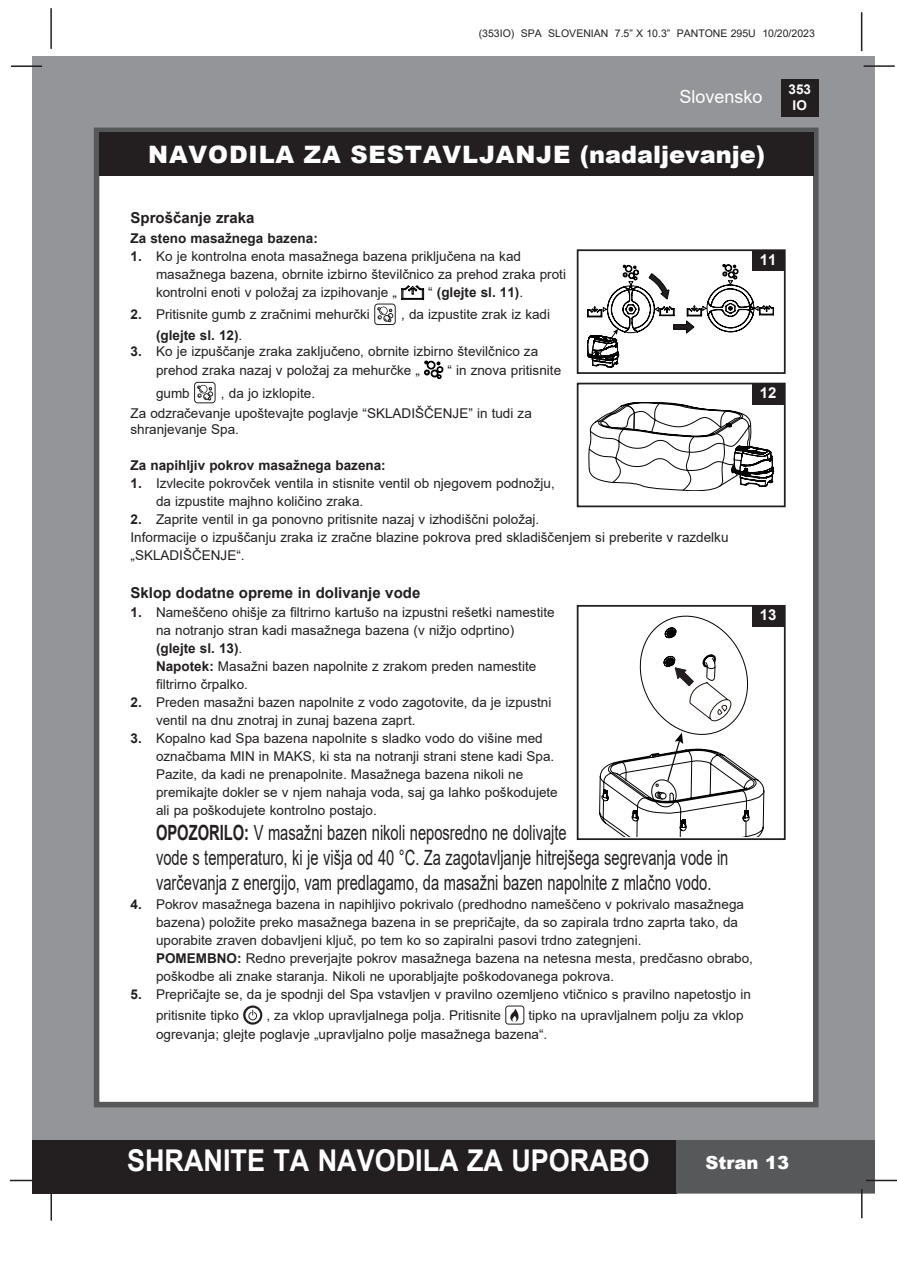
<style>
.page{position:relative;width:897px;height:1264px;background:#fff}
.page>*{position:absolute;margin:0;border:0;box-sizing:border-box;transform-origin:0 0}
.t1{font:700 30px "Arial";color:#fff;scale:.9 1}
.t2{font:900 24px "Arial";letter-spacing:.035em;color:#fff}
.t3{font:21px/25.2px "Arial";color:#231f20;scale:.7 1}
.t4{font:18px "Arial";color:#fff}
.t5{font:900 18px "Arial";color:#fff}
.t6{font:700 15px "Arial";color:#231f20}
.t7{font:700 15px "Arial";color:#fff}
.t8{font:13.5px/18px "Arial";color:#231f20}
.t9{font:700 13.5px "Arial";color:#231f20}
.t10{font:700 13.5px/16.2px "Arial";color:#fff;text-align:center}
.t11{font:10.5px "Arial";color:#231f20}
.s1{font-weight:700}
.s2{font-weight:400}
</style>
<div class="page">
<div style="left:33px;top:56px;width:842px;height:1137px;background:#939598"></div>
<div style="left:780px;top:79px;width:38px;height:38px;background:#231f20"></div>
<hr style="left:863px;top:65px;width:31px;height:2px;background:#231f20">
<hr style="left:50px;top:8px;width:2px;height:41px;background:#231f20">
<hr style="left:860px;top:12px;width:2px;height:39px;background:#231f20">
<div style="left:33px;top:1140px;width:644px;height:53px;background:#231f20"></div>
<div style="left:676px;top:1140px;width:199px;height:53px;background:#57585a"></div>
<hr style="left:865px;top:1179px;width:31px;height:2px;background:#231f20">
<hr style="left:860px;top:1189px;width:2px;height:29px;background:#231f20">
<hr style="left:50px;top:1190px;width:2px;height:30px;background:#231f20">
<hr style="left:10px;top:1179px;width:31px;height:2px;background:#231f20">
<hr style="left:11px;top:65px;width:31px;height:2px;background:#231f20">
<div style="left:94px;top:128px;width:724px;height:979px;background:#fff;border:6px solid #57585a"></div>
<div style="left:99px;top:132px;width:714px;height:44px;background:#231f20"></div>
<svg style="left:401px;top:285px;width:23px;height:15px"></svg>
<div style="left:374px;top:304px;width:21px;height:21px;border:1px solid #231f20;border-radius:3px"></div>
<svg style="left:377px;top:306px;width:16px;height:16px"></svg>
<svg style="left:424px;top:360px;width:19px;height:19px"></svg>
<div style="left:194px;top:382px;width:21px;height:21px;border:1px solid #231f20;border-radius:3px"></div>
<svg style="left:197px;top:385px;width:16px;height:15px"></svg>
<svg style="left:243px;top:1005px;width:19px;height:19px"></svg>
<div style="left:505px;top:1006px;width:19px;height:18px;border:1px solid #231f20;border-radius:3px"></div>
<svg style="left:510px;top:1008px;width:9px;height:14px"></svg>
<div style="left:576px;top:605px;width:209px;height:235px;border:2px solid #231f20"></div>
<div style="left:751px;top:606px;width:33px;height:21px;background:#231f20"></div>
<svg style="left:599px;top:616px;width:165px;height:220px"></svg>
<div style="left:576px;top:383px;width:209px;height:124px;border:2px solid #231f20"></div>
<div style="left:751px;top:384px;width:33px;height:20px;background:#231f20"></div>
<svg style="left:588px;top:402px;width:186px;height:89px"></svg>
<svg style="left:587px;top:264px;width:186px;height:104px"></svg>
<div style="left:576px;top:249px;width:209px;height:125px;border:2px solid #231f20"></div>
<div style="left:751px;top:250px;width:33px;height:21px;background:#231f20"></div>
<p class="t11" style="left:478px;top:26px;width:337px">(353IO) SPA SLOVENIAN 7.5” X 10.3” PANTONE 295U 10/20/2023</p>
<h3 class="t4" style="left:679px;top:84px;width:85px">Slovensko</h3>
<p class="t2" style="left:148px;top:137px;width:618px">NAVODILA ZA SESTAVLJANJE (nadaljevanje)</p>
<p class="t10" style="left:788px;top:81px;width:24px">353<br>IO</p>
<p class="t6" style="left:130px;top:207px;width:125px">Sproščanje zraka</p>
<p class="t9" style="left:130px;top:229px;width:189px">Za steno masažnega bazena:</p>
<p class="t8" style="left:156px;top:247px;width:411px;text-indent:-26px"><span class="s1">1.</span> Ko je kontrolna enota masažnega bazena priključena na kad masažnega bazena, obrnite izbirno številčnico za prehod zraka proti kontrolni enoti v položaj za izpihovanje „</p>
<p class="t9" style="left:428px;top:283px;width:96px"><span class="s2">“</span> (glejte sl. 11)<span class="s2">.</span></p>
<p class="t8" style="left:130px;top:305px;width:241px"><span class="s1">2.</span> Pritisnite gumb z zračnimi mehurčki</p>
<p class="t8" style="left:401px;top:305px;width:150px">, da izpustite zrak iz kadi</p>
<p class="t9" style="left:156px;top:325px;width:88px">(glejte sl. 12)<span class="s2">.</span></p>
<p class="t8" style="left:156px;top:342px;width:383px;line-height:18.6px;text-indent:-26px"><span class="s1">3.</span> Ko je izpuščanje zraka zaključeno, obrnite izbirno številčnico za prehod zraka nazaj v položaj za mehurčke „</p>
<p class="t8" style="left:447px;top:361px;width:115px">“ in znova pritisnite</p>
<p class="t8" style="left:156px;top:384px;width:35px">gumb</p>
<p class="t8" style="left:221px;top:384px;width:96px">, da jo izklopite.</p>
<p class="t8" style="left:130px;top:405px;width:403px;line-height:16.2px">Za odzračevanje upoštevajte poglavje “SKLADIŠČENJE” in tudi za shranjevanje Spa.</p>
<p class="t9" style="left:130px;top:456px;width:257px">Za napihljiv pokrov masažnega bazena:</p>
<p class="t8" style="left:156px;top:474px;width:400px;text-indent:-26px"><span class="s1">1.</span> Izvlecite pokrovček ventila in stisnite ventil ob njegovem podnožju, da izpustite majhno količino zraka.</p>
<p class="t8" style="left:130px;top:510px;width:410px"><span class="s1">2.</span> Zaprite ventil in ga ponovno pritisnite nazaj v izhodiščni položaj.</p>
<p class="t8" style="left:130px;top:528px;width:599px">Informacije o izpuščanju zraka iz zračne blazine pokrova pred skladiščenjem si preberite v razdelku „SKLADIŠČENJE“.</p>
<p class="t6" style="left:130px;top:582px;width:291px">Sklop dodatne opreme in dolivanje vode</p>
<p class="t8" style="left:156px;top:603px;width:400px;text-indent:-26px"><span class="s1">1.</span> Nameščeno ohišje za filtrirno kartušo na izpustni rešetki namestite na notranjo stran kadi masažnega bazena (v nižjo odprtino)</p>
<p class="t9" style="left:156px;top:639px;width:88px">(glejte sl. 13)<span class="s2">.</span></p>
<p class="t8" style="left:156px;top:657px;width:382px"><span class="s1">Napotek:</span> Masažni bazen napolnite z zrakom preden namestite filtrirno črpalko.</p>
<p class="t8" style="left:156px;top:693px;width:397px;text-indent:-26px"><span class="s1">2.</span> Preden masažni bazen napolnite z vodo zagotovite, da je izpustni ventil na dnu znotraj in zunaj bazena zaprt.</p>
<p class="t8" style="left:156px;top:729px;width:403px;text-indent:-26px"><span class="s1">3.</span> Kopalno kad Spa bazena napolnite s sladko vodo do višine med označbama MIN in MAKS, ki sta na notranji strani stene kadi Spa.<br>Pazite, da kadi ne prenapolnite. Masažnega bazena nikoli ne premikajte dokler se v njem nahaja voda, saj ga lahko poškodujete ali pa poškodujete kontrolno postajo.</p>
<p class="t3" style="left:156px;top:819px;width:819px"><span class="s1">OPOZORILO:</span> V masažni bazen nikoli neposredno ne dolivajte<br>vode s temperaturo, ki je višja od 40 °C. Za zagotavljanje hitrejšega segrevanja vode in varčevanja z energijo, vam predlagamo, da masažni bazen napolnite z mlačno vodo.</p>
<p class="t8" style="left:156px;top:895px;width:589px;text-indent:-26px"><span class="s1">4.</span> Pokrov masažnega bazena in napihljivo pokrivalo (predhodno nameščeno v pokrivalo masažnega bazena) položite preko masažnega bazena in se prepričajte, da so zapirala trdno zaprta tako, da uporabite zraven dobavljeni ključ, po tem ko so zapiralni pasovi trdno zategnjeni.</p>
<p class="t8" style="left:156px;top:949px;width:598px"><span class="s1">POMEMBNO:</span> Redno preverjajte pokrov masažnega bazena na netesna mesta, predčasno obrabo, poškodbe ali znake staranja. Nikoli ne uporabljajte poškodovanega pokrova.</p>
<p class="t8" style="left:156px;top:984px;width:596px;line-height:20.9px;text-indent:-26px"><span class="s1">5.</span> Prepričajte se, da je spodnji del Spa vstavljen v pravilno ozemljeno vtičnico s pravilno napetostjo in pritisnite tipko</p>
<p class="t8" style="left:266px;top:1006px;width:236px">, za vklop upravljalnega polja. Pritisnite</p>
<p class="t8" style="left:156px;top:1005px;width:589px;line-height:19px;text-indent:372px">tipko na upravljalnem polju za vklop ogrevanja; glejte poglavje „upravljalno polje masažnega bazena“.</p>
<p class="t7" style="left:759px;top:249px;width:18px">11</p>
<p class="t7" style="left:759px;top:382px;width:18px">12</p>
<p class="t7" style="left:759px;top:604px;width:18px">13</p>
<h1 class="t1" style="left:127px;top:1139px;width:582px">SHRANITE TA NAVODILA ZA UPORABO</h1>
<h3 class="t5" style="left:705px;top:1149px;width:85px">Stran 13</h3>
</div>
